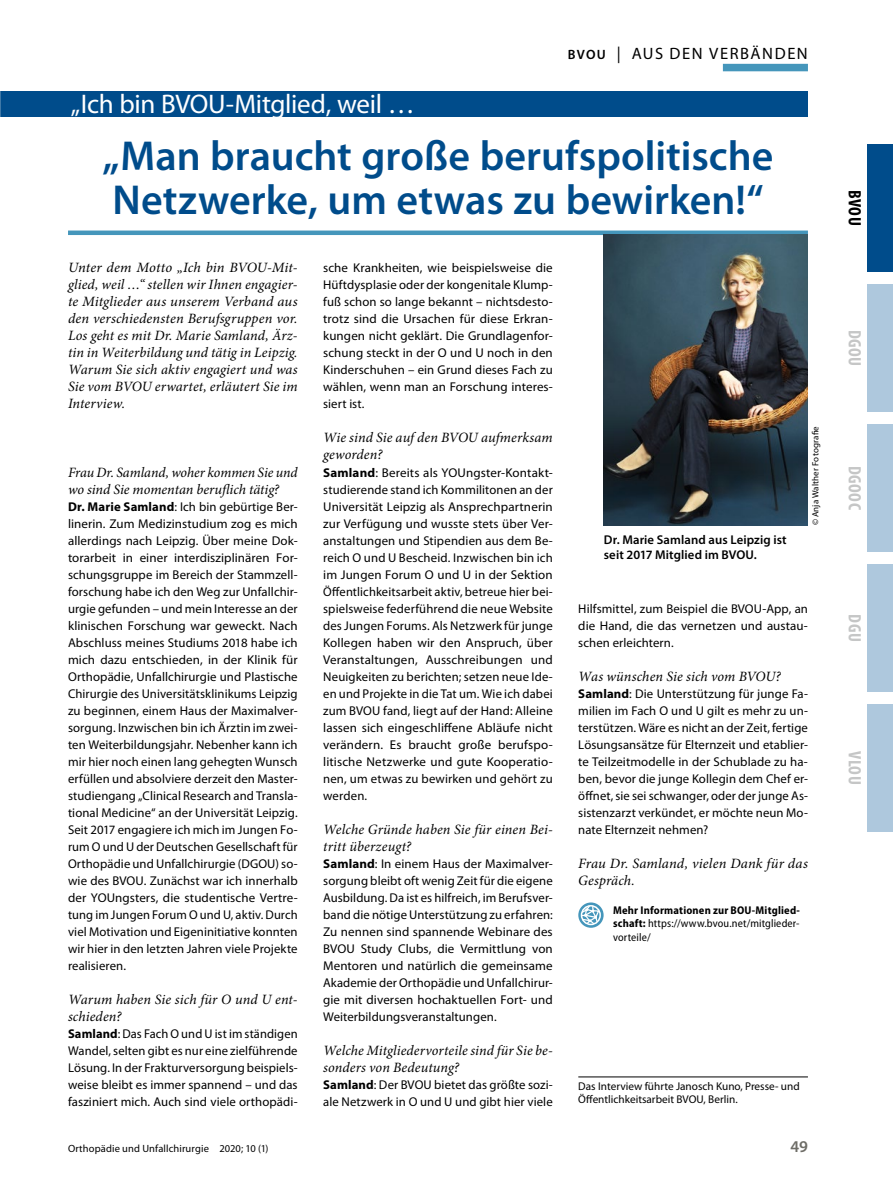
<style>
.page{position:relative;width:893px;height:1187px;background:#fff}
.page>*{position:absolute;margin:0;border:0;box-sizing:border-box;transform-origin:0 0}
.Title_1{font:600 42px/43.5px "Myriad Pro";color:#004c8b}
.Eyecatcher_x{font:27px "Myriad Pro";letter-spacing:-.01em;color:#fff}
.t1{font:700 condensed 18px "Myriad Pro";letter-spacing:.025em;color:#c5c6c6}
.t2{font:700 condensed 18px "Myriad Pro";color:#000}
.Category_x{font:16.5px "Myriad Pro";letter-spacing:.09em;color:#000}
.NoXML_Pagina{font:600 16.5px "Myriad Pro";color:#6e6d67}
.Interview_Frage{font:italic 14.25px/17px "Minion Pro";letter-spacing:.005em;color:#000}
.Para_x{font:italic 14.25px/17px "Minion Pro";letter-spacing:.005em;color:#000;text-align:justify}
.Interview_Antwort{font:12.75px/17px "Myriad Pro";letter-spacing:.01em;color:#000;text-align:justify}
.Image_Caption_x{font:600 12.75px/15px "Myriad Pro";letter-spacing:.005em;color:#000}
.t3{font:semi-condensed 11.25px/13.5px "Myriad Pro";letter-spacing:.01em;color:#000;text-align:justify}
.Source_Literatur{font:11.25px/13.5px "Myriad Pro";color:#000}
.NoXML_Pagina-2{font:10.5px "Myriad Pro";letter-spacing:.01em;color:#000}
.Image_Scource_x{font:9px "Myriad Pro";letter-spacing:.015em;color:#000}
.s1{font-weight:600;font-size:13.5px}
.s2{font-weight:700}
</style>
<div class="page">
<div style="left:867px;top:144px;width:26px;height:127px;background:#004c8b"></div>
<div style="left:867px;top:284px;width:26px;height:127px;background:#aec8dd"></div>
<div style="left:867px;top:424px;width:26px;height:127px;background:#aec8dd"></div>
<div style="left:867px;top:564px;width:26px;height:127px;background:#aec8dd"></div>
<div style="left:867px;top:704px;width:26px;height:127px;background:#aec8dd"></div>
<div style="left:68px;top:230px;width:740px;height:5px;background:#4596bb"></div>
<hr style="left:578px;top:1076px;width:230px;height:1px;background:#000">
<svg style="left:578px;top:902px;width:26px;height:25px"></svg>
<div style="left:581px;top:905px;width:20px;height:20px;border:2px solid #fff;border-radius:50%"></div>
<svg style="left:580px;top:904px;width:20px;height:21px"></svg>
<img style="left:604px;top:234px;width:204px;height:291px">
<div style="left:0;top:91px;width:808px;height:26px;background:#004c8b"></div>
<div style="left:723px;top:64px;width:85px;height:7px;background:#4596bb"></div>
<p class="Eyecatcher_x" style="left:71px;top:88px;width:345px">„Ich bin BVOU-Mitglied, weil …</p>
<p class="Category_x" style="left:568px;top:43px;width:242px"><span class="s1">BVOU</span> | AUS DEN VERBÄNDEN</p>
<p class="Title_1" style="left:103px;top:133px;width:672px">„Man braucht große berufspolitische<br>Netzwerke, um etwas zu bewirken!“</p>
<p class="Para_x" style="left:68px;top:259px;width:231px">Unter dem Motto „Ich bin BVOU-Mit&shy;glied, weil …“ stellen wir Ihnen engagier&shy;te Mitglieder aus unserem Verband aus den verschiedensten Berufsgruppen vor.<br>Los geht es mit Dr. Marie Samland, Ärz&shy;tin in Weiterbildung und tätig in Leipzig.<br>Warum Sie sich aktiv engagiert und was Sie vom BVOU erwartet, erläutert Sie im Interview.</p>
<p class="Interview_Frage" style="left:68px;top:463px;width:231px">Frau Dr. Samland, woher kommen Sie und wo sind Sie momentan beruflich tätig?</p>
<p class="Interview_Antwort" style="left:68px;top:497px;width:231px"><span class="s2">Dr. Marie Samland</span>: Ich bin gebürtige Ber&shy;linerin. Zum Medizinstudium zog es mich allerdings nach Leipzig. Über meine Dok&shy;torarbeit in einer interdisziplinären For&shy;schungsgruppe im Bereich der Stammzell&shy;forschung habe ich den Weg zur Unfallchir&shy;urgie gefunden – und mein Interesse an der klinischen Forschung war geweckt. Nach Abschluss meines Studiums 2018 habe ich mich dazu entschieden, in der Klinik für Orthopädie, Unfallchirurgie und Plastische Chirurgie des Universitätsklinikums Leipzig zu beginnen, einem Haus der Maximalver&shy;sorgung. Inzwischen bin ich Ärztin im zwei&shy;ten Weiterbildungsjahr. Nebenher kann ich mir hier noch einen lang gehegten Wunsch erfüllen und absolviere derzeit den Master&shy;studiengang „Clinical Research and Transla&shy;tional Medicine“ an der Universität Leipzig.<br>Seit 2017 engagiere ich mich im Jungen Fo&shy;rum O und U der Deutschen Gesellschaft für Orthopädie und Unfallchirurgie (DGOU) so&shy;wie des BVOU. Zunächst war ich innerhalb der YOUngsters, die studentische Vertre&shy;tung im Jungen Forum O und U, aktiv. Durch viel Motivation und Eigeninitiative konnten wir hier in den letzten Jahren viele Projekte realisieren.</p>
<p class="Interview_Frage" style="left:68px;top:990px;width:231px">Warum haben Sie sich für O und U ent&shy;schieden?</p>
<p class="Interview_Antwort" style="left:68px;top:1025px;width:231px"><span class="s2">Samland</span>: Das Fach O und U ist im ständigen Wandel, selten gibt es nur eine zielführende Lösung. In der Frakturversorgung beispiels&shy;weise bleibt es immer spannend – und das fasziniert mich. Auch sind viele orthopädi-</p>
<p class="Interview_Antwort" style="left:323px;top:259px;width:231px">sche Krankheiten, wie beispielsweise die Hüftdysplasie oder der kongenitale Klump&shy;fuß schon so lange bekannt – nichtsdesto&shy;trotz sind die Ursachen für diese Erkran&shy;kungen nicht geklärt. Die Grundlagenfor&shy;schung steckt in der O und U noch in den Kinderschuhen – ein Grund dieses Fach zu wählen, wenn man an Forschung interes&shy;siert ist.</p>
<p class="Interview_Frage" style="left:323px;top:429px;width:231px">Wie sind Sie auf den BVOU aufmerksam geworden?</p>
<p class="Interview_Antwort" style="left:323px;top:463px;width:231px"><span class="s2">Samland</span>: Bereits als YOUngster-Kontakt&shy;studierende stand ich Kommilitonen an der Universität Leipzig als Ansprechpartnerin zur Verfügung und wusste stets über Ver&shy;anstaltungen und Stipendien aus dem Be&shy;reich O und U Bescheid. Inzwischen bin ich im Jungen Forum O und U in der Sektion Öffentlichkeitsarbeit aktiv, betreue hier bei&shy;spielsweise federführend die neue Website des Jungen Forums. Als Netzwerk für junge Kollegen haben wir den Anspruch, über Veranstaltungen, Ausschreibungen und Neuigkeiten zu berichten; setzen neue Ide&shy;en und Projekte in die Tat um. Wie ich dabei zum BVOU fand, liegt auf der Hand: Alleine lassen sich eingeschliffene Abläufe nicht verändern. Es braucht große berufspo&shy;litische Netzwerke und gute Kooperatio&shy;nen, um etwas zu bewirken und gehört zu werden.</p>
<p class="Interview_Frage" style="left:323px;top:820px;width:231px">Welche Gründe haben Sie für einen Bei&shy;tritt überzeugt?</p>
<p class="Interview_Antwort" style="left:323px;top:854px;width:231px"><span class="s2">Samland</span>: In einem Haus der Maximalver&shy;sorgung bleibt oft wenig Zeit für die eigene Ausbildung. Da ist es hilfreich, im Berufsver&shy;band die nötige Unterstützung zu erfahren:<br>Zu nennen sind spannende Webinare des BVOU Study Clubs, die Vermittlung von Mentoren und natürlich die gemeinsame Akademie der Orthopädie und Unfallchirur&shy;gie mit diversen hochaktuellen Fort- und Weiterbildungsveranstaltungen.</p>
<p class="Interview_Frage" style="left:323px;top:1041px;width:231px">Welche Mitgliedervorteile sind für Sie be&shy;sonders von Bedeutung?</p>
<p class="Interview_Antwort" style="left:323px;top:1076px;width:231px"><span class="s2">Samland</span>: Der BVOU bietet das größte sozi&shy;ale Netzwerk in O und U und gibt hier viele</p>
<p class="Image_Caption_x" style="left:604px;top:532px;width:184px">Dr. Marie Samland aus Leipzig ist seit 2017 Mitglied im BVOU.</p>
<p class="Image_Scource_x" style="left:810px;top:525px;width:101px;rotate:-90deg">© Anja Walther Fotografie</p>
<p class="Interview_Antwort" style="left:578px;top:599px;width:231px">Hilfsmittel, zum Beispiel die BVOU-App, an die Hand, die das vernetzen und austau&shy;schen erleichtern.</p>
<p class="Interview_Frage" style="left:578px;top:667px;width:204px">Was wünschen Sie sich vom BVOU?</p>
<p class="Interview_Antwort" style="left:578px;top:684px;width:231px"><span class="s2">Samland</span>: Die Unterstützung für junge Fa&shy;milien im Fach O und U gilt es mehr zu un&shy;terstützen. Wäre es nicht an der Zeit, fertige Lösungsansätze für Elternzeit und etablier&shy;te Teilzeitmodelle in der Schublade zu ha&shy;ben, bevor die junge Kollegin dem Chef er&shy;öffnet, sie sei schwanger, oder der junge As&shy;sistenzarzt verkündet, er möchte neun Mo&shy;nate Elternzeit nehmen?</p>
<p class="Interview_Frage" style="left:578px;top:854px;width:231px">Frau Dr. Samland, vielen Dank für das<br>Gespräch.</p>
<p class="t3" style="left:613px;top:903px;width:188px"><span class="s2">Mehr Informationen zur BOU-Mitglied&shy;schaft:</span> https://www.bvou.net/mitglieder&shy;vorteile/</p>
<p class="Source_Literatur" style="left:578px;top:1079px;width:223px">Das Interview führte Janosch Kuno, Presse- und<br>Öffentlichkeitsarbeit BVOU, Berlin.</p>
<p class="NoXML_Pagina-2" style="left:68px;top:1141px;width:202px">Orthopädie und Unfallchirurgie 2020; 10 (1)</p>
<p class="NoXML_Pagina" style="left:790px;top:1135px;width:19px">49</p>
<h3 class="t2" style="left:866px;top:190px;width:37px;rotate:90deg">BVOU</h3>
<h3 class="t1" style="left:866px;top:329px;width:38px;rotate:90deg">DGOU</h3>
<h3 class="t1" style="left:866px;top:466px;width:45px;rotate:90deg">DGOOC</h3>
<h3 class="t1" style="left:866px;top:614px;width:29px;rotate:90deg">DGU</h3>
<h3 class="t1" style="left:866px;top:751px;width:35px;rotate:90deg">VLOU</h3>
</div>
